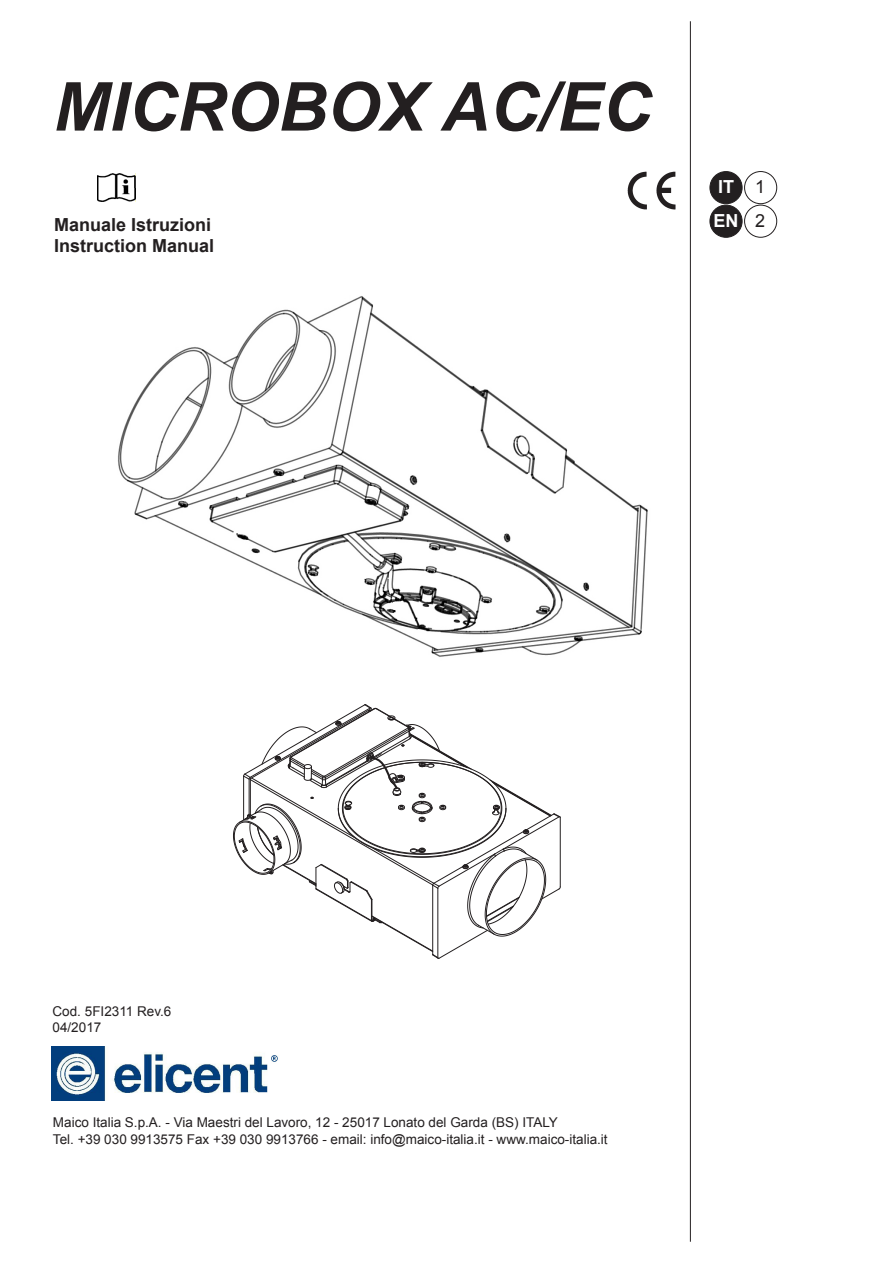
<style>
.page{position:relative;width:893px;height:1263px;background:#fff}
.page>*{position:absolute;margin:0;border:0;box-sizing:border-box;transform-origin:0 0}
.t1{font:italic 700 67.5px "Arial";color:#231f20}
.t2{font:700 18px/21.6px "Arial";color:#231f20}
.t3{font:700 18px/33.6px "Arial";color:#fff}
.t4{font:13.5px/16.2px "Arial";color:#231f20}
.s1{font-weight:400;color:#231f20}
</style>
<div class="page">
<div style="left:710px;top:172px;width:32px;height:32px;background:#231f20;border-radius:50%"></div>
<div style="left:710px;top:171px;width:32px;height:33px;border:1px solid #231f20;border-radius:50%"></div>
<div style="left:744px;top:171px;width:33px;height:33px;border:1px solid #231f20;border-radius:50%"></div>
<div style="left:710px;top:205px;width:32px;height:32px;background:#231f20;border-radius:50%"></div>
<div style="left:710px;top:205px;width:32px;height:33px;border:1px solid #231f20;border-radius:50%"></div>
<div style="left:744px;top:205px;width:33px;height:33px;border:1px solid #231f20;border-radius:50%"></div>
<img style="left:97px;top:173px;width:38px;height:29px">
<img style="left:628px;top:172px;width:47px;height:37px">
<img style="left:118px;top:296px;width:530px;height:361px">
<hr style="left:690px;top:21px;width:1px;height:1221px;background:#231f20">
<img style="left:52px;top:1046px;width:226px;height:54px">
<svg style="left:233px;top:704px;width:328px;height:255px"></svg>
<h1 class="t1" style="left:54px;top:62px;width:599px">MICROBOX AC/EC</h1>
<h2 class="t2" style="left:54px;top:214px;width:162px">Manuale Istruzioni<br>Instruction Manual</h2>
<h2 class="t3" style="left:713px;top:171px;width:53px">IT <span class="s1">1<br></span>EN <span class="s1">2</span></h2>
<p class="t4" style="left:53px;top:1003px;width:120px">Cod. 5FI2311 Rev.6<br>04/2017</p>
<p class="t4" style="left:53px;top:1115px;width:556px">Maico Italia S.p.A. - Via Maestri del Lavoro, 12 - 25017 Lonato del Garda (BS) ITALY<br>Tel. +39 030 9913575 Fax +39 030 9913766 - email: info@maico-italia.it - www.maico-italia.it</p>
</div>
